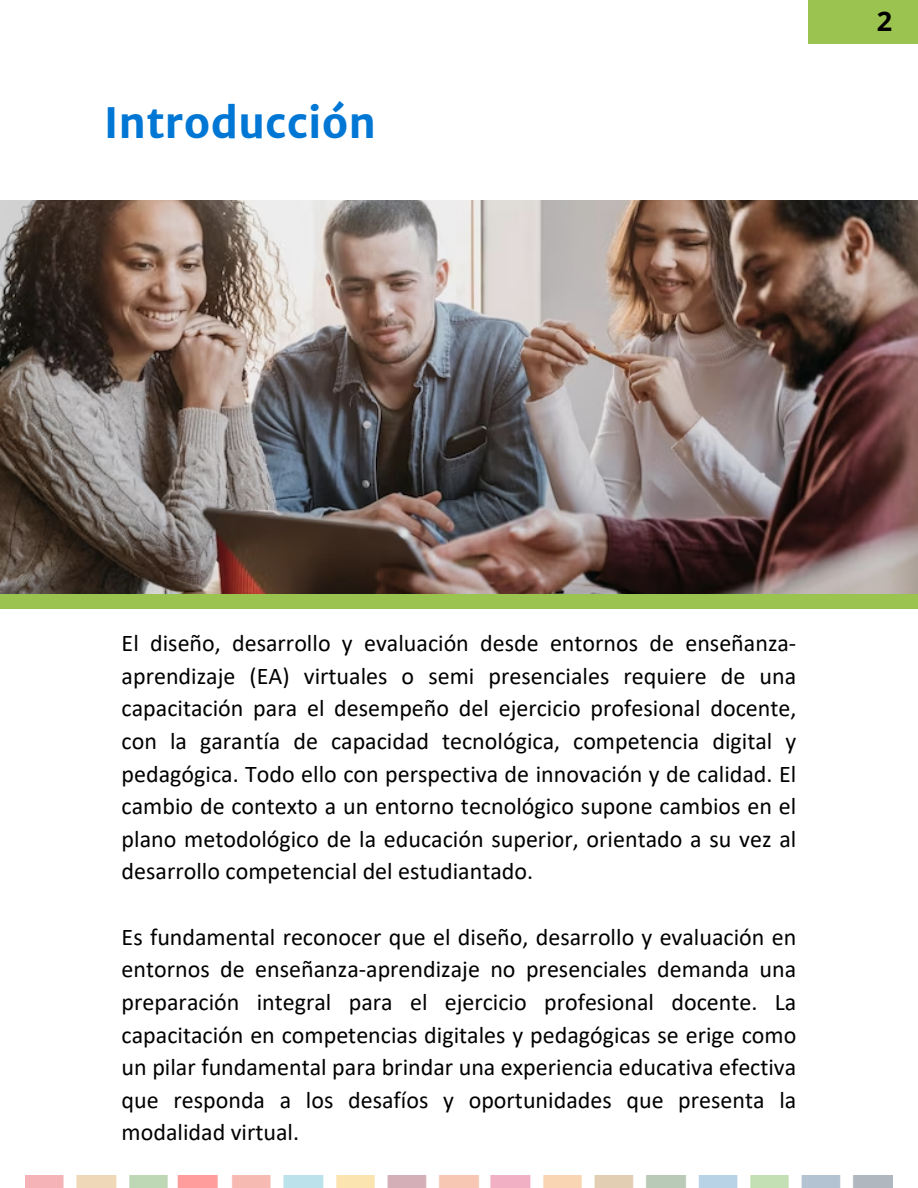
<style>
.page{position:relative;width:918px;height:1188px;background:#fff}
.page>*{position:absolute;margin:0;border:0;box-sizing:border-box;transform-origin:0 0}
.t1{font:700 42px "Merriweather Sans";color:#0077d4}
.t2{font:700 27px "Open Sans";color:#000}
.t3{font:24px/32.7px "Calibri";color:#000;text-align:justify}
</style>
<div class="page">
<img style="left:0;top:200px;width:918px;height:394px">
<div style="left:809px;top:0;width:109px;height:44px;background:#9ac34f"></div>
<div style="left:0;top:594px;width:918px;height:14px;background:#9ac34f"></div>
<img style="left:26px;top:1175px;width:867px;height:13px">
<h2 class="t1" style="left:104px;top:96px;width:274px">Introducción</h2>
<p class="t2" style="left:877px;top:3px;width:17px">2</p>
<h2 class="t3" style="left:122px;top:629px;width:676px">El diseño, desarrollo y evaluación desde entornos de enseñanza&shy;aprendizaje (EA) virtuales o semi presenciales requiere de una capacitación para el desempeño del ejercicio profesional docente, con la garantía de capacidad tecnológica, competencia digital y pedagógica. Todo ello con perspectiva de innovación y de calidad. El cambio de contexto a un entorno tecnológico supone cambios en el plano metodológico de la educación superior, orientado a su vez al desarrollo competencial del estudiantado.</h2>
<p class="t3" style="left:122px;top:922px;width:676px">Es fundamental reconocer que el diseño, desarrollo y evaluación en entornos de enseñanza-aprendizaje no presenciales demanda una preparación integral para el ejercicio profesional docente. La capacitación en competencias digitales y pedagógicas se erige como un pilar fundamental para brindar una experiencia educativa efectiva que responda a los desafíos y oportunidades que presenta la modalidad virtual.</p>
</div>
